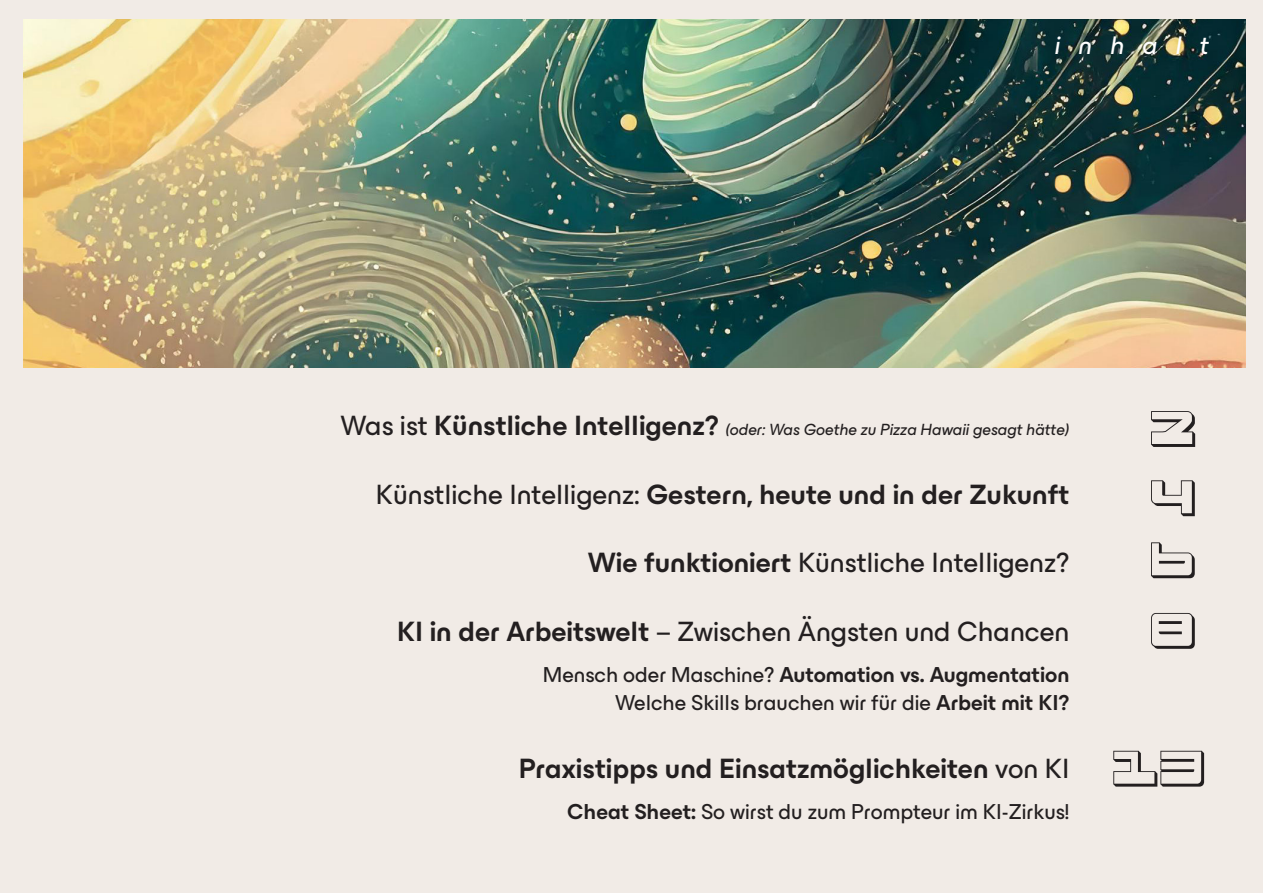
<style>
.page{position:relative;width:1263px;height:893px;background:#f1ebe6}
.page>*{position:absolute;margin:0;border:0;box-sizing:border-box;transform-origin:0 0}
.t1{font:55.95px/69.3px "Searider Falcon 3 D";color:#231f20}
.t2{font:600 28.35px "ES Build";color:#231f20}
.t3{font:28.35px "ES Build";color:#231f20}
.t4{font:italic 25.95px "ES Build";letter-spacing:.695em;color:#fff}
.t5{font:21.9px/27.5px "ES Build";color:#231f20;text-align:right}
.t6{font:italic 16.5px "ES Build";color:#231f20}
.s1{font-style:normal;font-size:28.35px}
.s2{font-weight:600;font-style:normal;font-size:28.35px}
.s3{font-weight:400}
.s4{font-weight:600}
</style>
<div class="page">
<img style="left:23px;top:20px;width:1223px;height:347px">
<p class="t4" style="left:1055px;top:25px;width:155px">inhalt</p>
<p class="t6" style="left:340px;top:417px;width:730px"><span class="s1">Was ist</span> <span class="s2">Künstliche Intelligenz?</span> (oder: Was Goethe zu Pizza Hawaii gesagt hätte)</p>
<p class="t2" style="left:376px;top:471px;width:695px"><span class="s3">Künstliche Intelligenz:</span> Gestern, heute und in der Zukunft</p>
<p class="t3" style="left:588px;top:541px;width:483px"><span class="s4">Wie funktioniert</span> Künstliche Intelligenz?</p>
<p class="t3" style="left:397px;top:609px;width:674px"><span class="s4">KI in der Arbeitswelt</span> – Zwischen Ängsten und Chancen</p>
<p class="t5" style="left:543px;top:659px;width:528px">Mensch oder Maschine? <span class="s4">Automation vs. Augmentation<br></span>Welche Skills brauchen wir für die <span class="s4">Arbeit mit KI?</span></p>
<p class="t2" style="left:519px;top:746px;width:552px">Praxistipps und Einsatzmöglichkeiten <span class="s3">von KI</span></p>
<p class="t5" style="left:567px;top:796px;width:504px"><span class="s4">Cheat Sheet:</span> So wirst du zum Prompteur im KI-Zirkus!</p>
<h1 class="t1" style="left:1150px;top:393px;width:49px">2<br>4</h1>
<h1 class="t1" style="left:1150px;top:523px;width:48px;line-height:70.7px">6<br>8</h1>
<h1 class="t1" style="left:1113px;top:733px;width:95px">13</h1>
</div>
